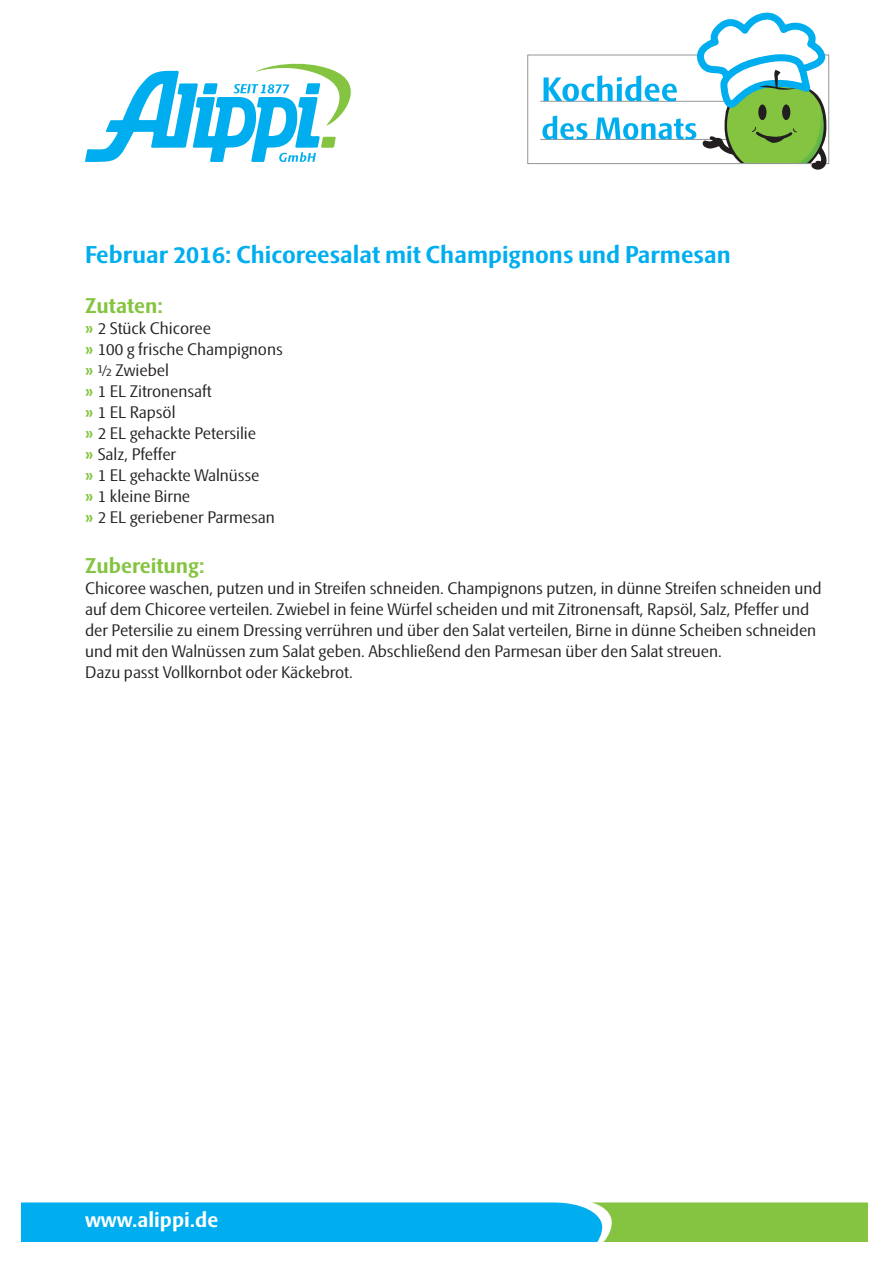
<style>
.page{position:relative;width:893px;height:1263px;background:#fff}
.page>*{position:absolute;margin:0;border:0;box-sizing:border-box;transform-origin:0 0}
.t1{font:700 24px "Skoda Sans";color:#00aeef}
.t2{font:700 21px "Skoda Sans";color:#84c440}
.t3{font:700 20.85px "Skoda Sans";color:#fff}
.t4{font:16.5px/21px "Skoda Sans";color:#231f20}
.s1{font-weight:700;color:#84c440}
</style>
<div class="page">
<hr style="left:540px;top:101px;width:277px;height:1px;background:#939598">
<hr style="left:540px;top:139px;width:277px;height:1px;background:#939598">
<svg style="left:542px;top:12px;width:285px;height:158px"></svg>
<svg style="left:85px;top:63px;width:266px;height:99px"></svg>
<svg style="left:21px;top:1202px;width:846px;height:40px;background:#2eb6ba"></svg>
<h1 class="t1" style="left:85px;top:240px;width:647px">Februar 2016: Chicoreesalat mit Champignons und Parmesan</h1>
<p class="t2" style="left:85px;top:293px;width:79px">Zutaten:</p>
<p class="t4" style="left:85px;top:318px;width:199px"><span class="s1">»</span> 2 Stück Chicoree<br><span class="s1">»</span> 100 g frische Champignons <span class="s1">»</span> ½ Zwiebel<br><span class="s1">»</span> 1 EL Zitronensaft<br><span class="s1">»</span> 1 EL Rapsöl<br><span class="s1">»</span> 2 EL gehackte Petersilie<br><span class="s1">»</span> Salz, Pfeffer<br><span class="s1">»</span> 1 EL gehackte Walnüsse<br><span class="s1">»</span> 1 kleine Birne<br><span class="s1">»</span> 2 EL geriebener Parmesan</p>
<p class="t2" style="left:85px;top:554px;width:121px">Zubereitung:</p>
<p class="t4" style="left:85px;top:578px;width:738px">Chicoree waschen, putzen und in Streifen schneiden. Champignons putzen, in dünne Streifen schneiden und auf dem Chicoree verteilen. Zwiebel in feine Würfel scheiden und mit Zitronensaft, Rapsöl, Salz, Pfeffer und der Petersilie zu einem Dressing verrühren und über den Salat verteilen, Birne in dünne Scheiben schneiden und mit den Walnüssen zum Salat geben. Abschließend den Parmesan über den Salat streuen.<br>Dazu passt Vollkornbot oder Käckebrot.</p>
<p class="t3" style="left:85px;top:1207px;width:135px">www.alippi.de</p>
</div>
